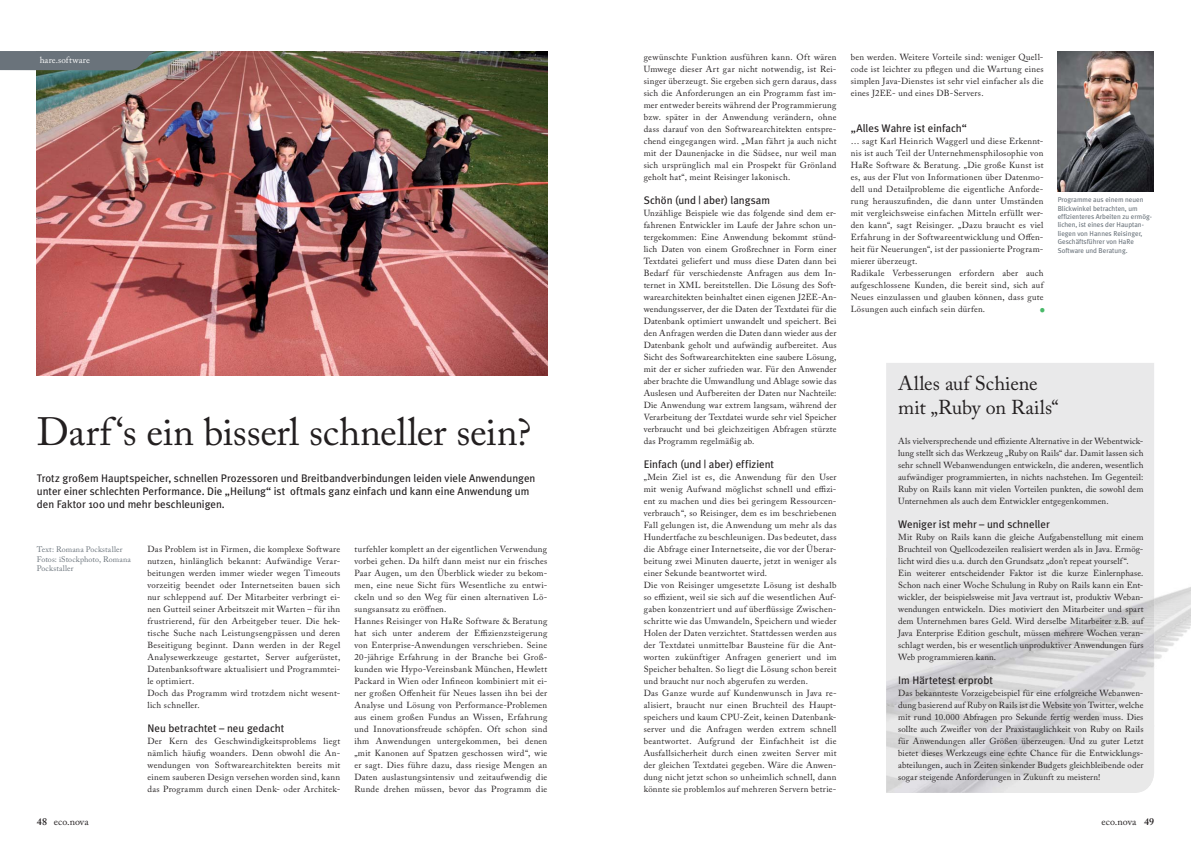
<style>
.page{position:relative;width:1191px;height:842px;background:#fff}
.page>*{position:absolute;margin:0;border:0;box-sizing:border-box;transform-origin:0 0}
.t1{font:39.3px "Adobe Caslon Pro";letter-spacing:-.01em;color:#231f20}
.t2{font:30px "Meta Plus";color:#49b969}
.t3{font:20px/24px "Adobe Caslon Pro";color:#231f20}
.t4{font:11px/13.2px "Meta Plus";color:#231f20}
.t5{font:10px "Adobe Caslon Pro";letter-spacing:.005em;color:#231f20}
.t6{font:9px "Adobe Caslon Pro";letter-spacing:.015em;color:#fff}
.t7{font:8.8px/12px "Adobe Caslon Pro";letter-spacing:.03em;color:#231f20;text-align:justify}
.t8{font:8.8px/12px "Adobe Caslon Pro";letter-spacing:.01em;color:#231f20}
.t9{font:8px/9.6px "Adobe Caslon Pro";letter-spacing:.015em;color:#6a737b}
.t10{font:7px/8.4px "Meta Plus";color:#6a737b}
.s1{font-weight:600}
</style>
<div class="page">
<img style="left:37px;top:51px;width:510px;height:324px">
<div style="left:886px;top:363px;width:268px;height:195px;background:#e9e9ea"></div>
<svg style="left:0;top:51px;width:174px;height:19px;background:#687579"></svg>
<img style="left:1057px;top:51px;width:96px;height:140px">
<img style="left:1154px;top:587px;width:37px;height:72px">
<p class="t6" style="left:40px;top:56px;width:52px">hare.software</p>
<h1 class="t1" style="left:37px;top:414px;width:496px">Darf‘s ein bisserl schneller sein?</h1>
<p class="t4" style="left:37px;top:472px;width:500px">Trotz großem Hauptspeicher, schnellen Prozessoren und Breitbandverbindungen leiden viele Anwendungen unter einer schlechten Performance. Die „Heilung“ ist oftmals ganz einfach und kann eine Anwendung um den Faktor 100 und mehr beschleunigen.</p>
<p class="t9" style="left:37px;top:545px;width:96px">Text: Romana Pockstaller<br>Fotos: iStockphoto, Romana<br>Pockstaller</p>
<p class="t7" style="left:147px;top:544px;width:194px;text-align:left">Das Problem ist in Firmen, die komplexe Software nutzen, hinlänglich bekannt: Aufwändige Verar&shy;beitungen werden immer wieder wegen Timeouts vorzeitig beendet oder Internetseiten bauen sich nur schleppend auf. Der Mitarbeiter verbringt ei&shy;nen Gutteil seiner Arbeitszeit mit Warten – für ihn frustrierend, für den Arbeitgeber teuer. Die hek&shy;tische Suche nach Leistungsengpässen und deren Beseitigung beginnt. Dann werden in der Regel Analysewerkzeuge gestartet, Server aufgerüstet, Datenbanksoftware aktualisiert und Programmtei&shy;le optimiert.<br>Doch das Programm wird trotzdem nicht wesent&shy;lich schneller.</p>
<p class="t4" style="left:147px;top:722px;width:138px">Neu betrachtet – neu gedacht</p>
<p class="t7" style="left:147px;top:736px;width:194px">Der Kern des Geschwindigkeitsproblems liegt nämlich häufig woanders. Denn obwohl die An&shy;wendungen von Softwarearchitekten bereits mit einem sauberen Design versehen worden sind, kann das Programm durch einen Denk- oder Architek-</p>
<p class="t7" style="left:354px;top:544px;width:194px;text-align:left">turfehler komplett an der eigentlichen Verwendung vorbei gehen. Da hilft dann meist nur ein frisches Paar Augen, um den Überblick wieder zu bekom&shy;men, eine neue Sicht fürs Wesentliche zu entwi&shy;ckeln und so den Weg für einen alternativen Lö&shy;sungsansatz zu eröffnen.<br>Hannes Reisinger von HaRe Software &amp; Beratung hat sich unter anderem der Effizienzsteigerung von Enterprise-Anwendungen verschrieben. Seine 20-jährige Erfahrung in der Branche bei Groß&shy;kunden wie Hypo-Vereinsbank München, Hewlett Packard in Wien oder Infineon kombiniert mit ei&shy;ner großen Offenheit für Neues lassen ihn bei der Analyse und Lösung von Performance-Problemen aus einem großen Fundus an Wissen, Erfahrung und Innovationsfreude schöpfen. Oft schon sind ihm Anwendungen untergekommen, bei denen „mit Kanonen auf Spatzen geschossen wird“, wie er sagt. Dies führe dazu, dass riesige Mengen an Daten auslastungsintensiv und zeitaufwendig die Runde drehen müssen, bevor das Programm die</p>
<p class="t7" style="left:643px;top:52px;width:194px">gewünschte Funktion ausführen kann. Oft wären Umwege dieser Art gar nicht notwendig, ist Rei&shy;singer überzeugt. Sie ergeben sich gern daraus, dass sich die Anforderungen an ein Programm fast im&shy;mer entweder bereits während der Programmierung bzw. später in der Anwendung verändern, ohne dass darauf von den Softwarearchitekten entspre&shy;chend eingegangen wird. „Man fährt ja auch nicht mit der Daunenjacke in die Südsee, nur weil man sich ursprünglich mal ein Prospekt für Grönland geholt hat“, meint Reisinger lakonisch.</p>
<p class="t4" style="left:643px;top:194px;width:128px">Schön (und | aber) langsam</p>
<p class="t7" style="left:643px;top:208px;width:194px">Unzählige Beispiele wie das folgende sind dem er&shy;fahrenen Entwickler im Laufe der Jahre schon un&shy;tergekommen: Eine Anwendung bekommt stünd&shy;lich Daten von einem Großrechner in Form einer Textdatei geliefert und muss diese Daten dann bei Bedarf für verschiedenste Anfragen aus dem In&shy;ternet in XML bereitstellen. Die Lösung des Soft&shy;warearchitekten beinhaltet einen eigenen J2EE-An&shy;wendungsserver, der die Daten der Textdatei für die Datenbank optimiert unwandelt und speichert. Bei den Anfragen werden die Daten dann wieder aus der Datenbank geholt und aufwändig aufbereitet. Aus Sicht des Softwarearchitekten eine saubere Lösung, mit der er sicher zufrieden war. Für den Anwender aber brachte die Umwandlung und Ablage sowie das Auslesen und Aufbereiten der Daten nur Nachteile:<br>Die Anwendung war extrem langsam, während der Verarbeitung der Textdatei wurde sehr viel Speicher verbraucht und bei gleichzeitigen Abfragen stürzte das Programm regelmäßig ab.</p>
<p class="t4" style="left:643px;top:458px;width:132px">Einfach (und | aber) effizient</p>
<p class="t7" style="left:643px;top:472px;width:194px;text-align:left">„Mein Ziel ist es, die Anwendung für den User mit wenig Aufwand möglichst schnell und effizi&shy;ent zu machen und dies bei geringem Ressourcen&shy;verbrauch“, so Reisinger, dem es im beschriebenen Fall gelungen ist, die Anwendung um mehr als das Hundertfache zu beschleunigen. Das bedeutet, dass die Abfrage einer Internetseite, die vor der Überar&shy;beitung zwei Minuten dauerte, jetzt in weniger als einer Sekunde beantwortet wird.<br>Die von Reisinger umgesetzte Lösung ist deshalb so effizient, weil sie sich auf die wesentlichen Auf&shy;gaben konzentriert und auf überflüssige Zwischen&shy;schritte wie das Umwandeln, Speichern und wieder Holen der Daten verzichtet. Stattdessen werden aus der Textdatei unmittelbar Bausteine für die Ant&shy;worten zukünftiger Anfragen generiert und im Speicher behalten. So liegt die Lösung schon bereit und braucht nur noch abgerufen zu werden.<br>Das Ganze wurde auf Kundenwunsch in Java re&shy;alisiert, braucht nur einen Bruchteil des Haupt&shy;speichers und kaum CPU-Zeit, keinen Datenbank&shy;server und die Anfragen werden extrem schnell beantwortet. Aufgrund der Einfachheit ist die Ausfallsicherheit durch einen zweiten Server mit der gleichen Textdatei gegeben. Wäre die Anwen&shy;dung nicht jetzt schon so unheimlich schnell, dann könnte sie problemlos auf mehreren Servern betrie-</p>
<p class="t7" style="left:850px;top:52px;width:194px">ben werden. Weitere Vorteile sind: weniger Quell&shy;code ist leichter zu pflegen und die Wartung eines simplen Java-Dienstes ist sehr viel einfacher als die eines J2EE- und eines DB-Servers.</p>
<p class="t4" style="left:850px;top:122px;width:118px">„Alles Wahre ist einfach“</p>
<p class="t7" style="left:850px;top:136px;width:194px;text-align:left">… sagt Karl Heinrich Waggerl und diese Erkennt&shy;nis ist auch Teil der Unternehmensphilosophie von HaRe Software &amp; Beratung. „Die große Kunst ist es, aus der Flut von Informationen über Datenmo&shy;dell und Detailprobleme die eigentliche Anforde&shy;rung herauszufinden, die dann unter Umständen mit vergleichsweise einfachen Mitteln erfüllt wer&shy;den kann“, sagt Reisinger. „Dazu braucht es viel Erfahrung in der Softwareentwicklung und Offen&shy;heit für Neuerungen“, ist der passionierte Program&shy;mierer überzeugt.<br>Radikale Verbesserungen erfordern aber auch aufgeschlossene Kunden, die bereit sind, sich auf Neues einzulassen und glauben können, dass gute Lösungen auch einfach sein dürfen.</p>
<h2 class="t2" style="left:1038px;top:287px;width:9px">.</h2>
<p class="t10" style="left:1057px;top:196px;width:96px">Programme aus einem neuen<br>Blickwinkel betrachten, um effizienteres Arbeiten zu ermög&shy;lichen, ist eines der Hauptan&shy;liegen von Hannes Reisinger,<br>Geschäftsführer von HaRe<br>Software und Beratung.</p>
<h3 class="t3" style="left:898px;top:373px;width:162px">Alles auf Schiene mit „Ruby on Rails“</h3>
<p class="t7" style="left:898px;top:436px;width:247px">Als vielversprechende und effiziente Alternative in der Webentwick&shy;lung stellt sich das Werkzeug „Ruby on Rails“ dar. Damit lassen sich sehr schnell Webanwendungen entwickeln, die anderen, wesentlich aufwändiger programmierten, in nichts nachstehen. Im Gegenteil:<br>Ruby on Rails kann mit vielen Vorteilen punkten, die sowohl dem Unternehmen als auch dem Entwickler entgegenkommen.</p>
<p class="t4" style="left:898px;top:518px;width:153px">Weniger ist mehr – und schneller</p>
<p class="t8" style="left:898px;top:532px;width:247px">Mit Ruby on Rails kann die gleiche Aufgabenstellung mit einem Bruchteil von Quellcodezeilen realisiert werden als in Java. Ermög&shy;licht wird dies u.a. durch den Grundsatz „don’t repeat yourself“.<br>Ein weiterer entscheidender Faktor ist die kurze Einlernphase.<br>Schon nach einer Woche Schulung in Ruby on Rails kann ein Ent&shy;wickler, der beispielsweise mit Java vertraut ist, produktiv Weban&shy;wendungen entwickeln. Dies motiviert den Mitarbeiter und spart dem Unternehmen bares Geld. Wird derselbe Mitarbeiter z.B. auf Java Enterprise Edition geschult, müssen mehrere Wochen veran&shy;schlagt werden, bis er wesentlich unproduktiver Anwendungen fürs Web programmieren kann.</p>
<p class="t4" style="left:898px;top:674px;width:96px">Im Härtetest erprobt</p>
<p class="t7" style="left:898px;top:688px;width:247px">Das bekannteste Vorzeigebeispiel für eine erfolgreiche Webanwen&shy;dung basierend auf Ruby on Rails ist die Website von Twitter, welche mit rund 10.000 Abfragen pro Sekunde fertig werden muss. Dies sollte auch Zweifler von der Praxistauglichkeit von Ruby on Rails für Anwendungen aller Größen überzeugen. Und zu guter Letzt bietet dieses Werkzeugs eine echte Chance für die Entwicklungs&shy;abteilungen, auch in Zeiten sinkender Budgets gleichbleibende oder sogar steigende Anforderungen in Zukunft zu meistern!</p>
<p class="t5" style="left:37px;top:817px;width:53px"><span class="s1">48</span> eco.nova</p>
<p class="t5" style="left:1101px;top:817px;width:54px">eco.nova <span class="s1">49</span></p>
</div>
